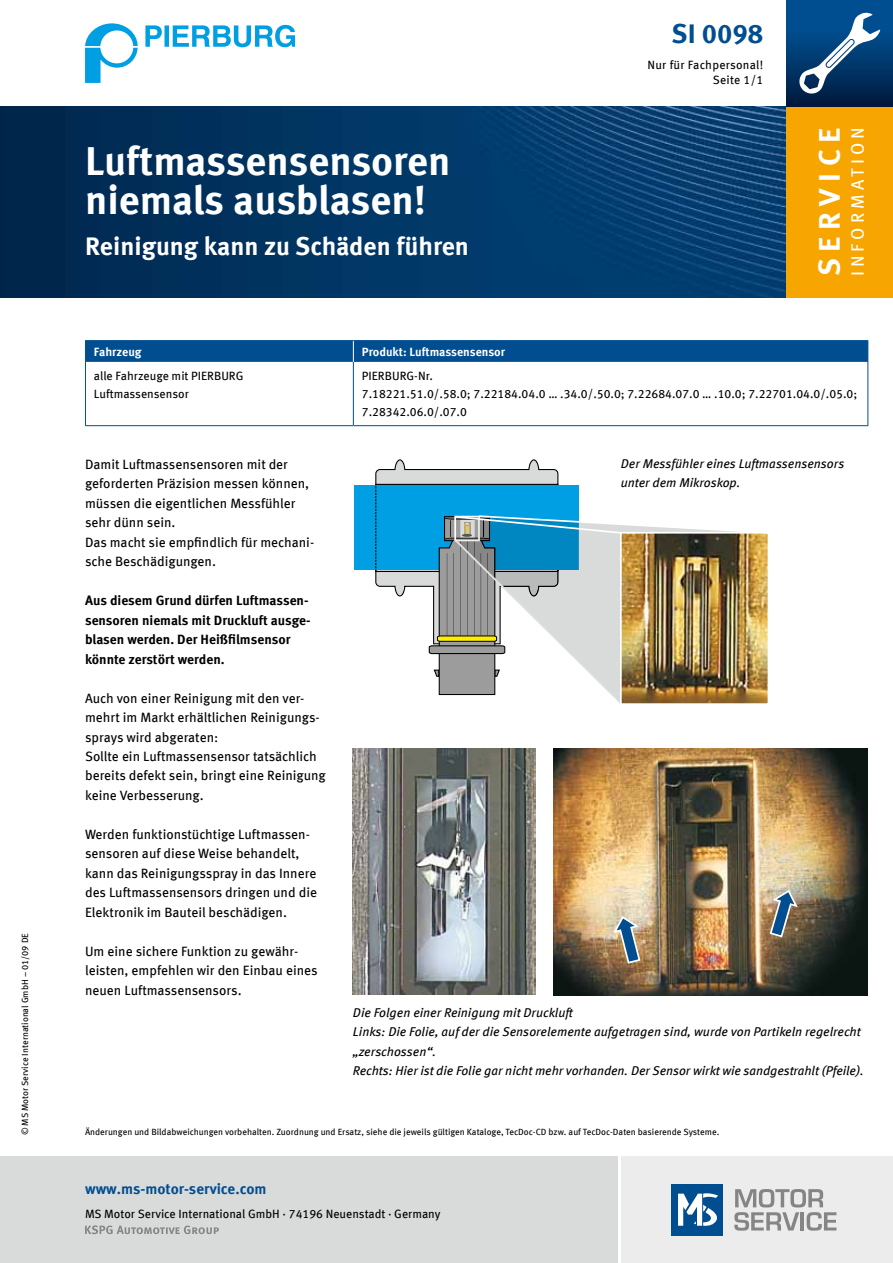
<style>
.page{position:relative;width:893px;height:1263px;background:#fff}
.page>*{position:absolute;margin:0;border:0;box-sizing:border-box;transform-origin:0 0}
.t1{font:700 40.5px/39px "Meta OFC";color:#fff}
.t2{font:700 30px "Meta OFC";letter-spacing:.225em;color:#fff}
.t3{font:700 27px "Meta OFC";color:#004e90}
.t4{font:700 25.5px "Meta OFC";color:#fff}
.t5{font:18px "Meta OFC";letter-spacing:.225em;color:#fff}
.t6{font:700 15px "Meta OFC";color:#004e90}
.t7{font:13.5px/19.5px "Meta OFC";color:#000}
.t8{font:700 13.5px/19.5px "Meta OFC";color:#000}
.t9{font:italic 12.75px/19.5px "Meta OFC";letter-spacing:-.005em;color:#000}
.t10{font:12px/18px "Meta OFC";color:#000}
.t11{font:700 12px "Meta OFC";color:#fff}
.t12{font:12px/15px "Meta OFC";letter-spacing:.02em;color:#000;text-align:right}
.t13{font:9px "Meta OFC";color:#000}
</style>
<div class="page">
<img style="left:0;top:106px;width:787px;height:192px">
<div style="left:787px;top:106px;width:106px;height:192px;background:#f7a500"></div>
<svg style="left:787px;top:0;width:106px;height:106px;background:#00386e"></svg>
<svg style="left:798px;top:12px;width:82px;height:83px"></svg>
<svg style="left:85px;top:23px;width:53px;height:60px"></svg>
<svg style="left:145px;top:25px;width:150px;height:22px"></svg>
<div style="left:621px;top:1157px;width:272px;height:106px;background:#ececec"></div>
<div style="left:0;top:1157px;width:617px;height:106px;background:#d9dada"></div>
<svg style="left:85px;top:1225px;width:134px;height:9px"></svg>
<div style="left:672px;top:1184px;width:51px;height:51px;background:#004e90"></div>
<svg style="left:678px;top:1193px;width:40px;height:33px"></svg>
<svg style="left:734px;top:1189px;width:102px;height:42px"></svg>
<img style="left:554px;top:748px;width:313px;height:247px">
<div style="left:354px;top:486px;width:225px;height:84px;background:#009ee3"></div>
<svg style="left:769px;top:889px;width:29px;height:49px"></svg>
<svg style="left:611px;top:915px;width:30px;height:50px"></svg>
<img style="left:353px;top:748px;width:183px;height:246px">
<img style="left:375px;top:459px;width:393px;height:245px">
<hr style="left:85px;top:340px;width:268px;height:1px;background:#004e90">
<hr style="left:353px;top:340px;width:515px;height:1px;background:#004e90">
<hr style="left:85px;top:362px;width:1px;height:63px;background:#004e90">
<hr style="left:353px;top:362px;width:1px;height:63px;background:#004e90">
<hr style="left:867px;top:362px;width:1px;height:63px;background:#004e90">
<hr style="left:85px;top:425px;width:268px;height:1px;background:#004e90">
<hr style="left:353px;top:425px;width:515px;height:1px;background:#004e90">
<div style="left:85px;top:341px;width:783px;height:21px;background:#004e90"></div>
<p class="t13" style="left:19px;top:1135px;width:204px;rotate:-90deg">© MS Motor Service International GmbH – 01/09 DE</p>
<h3 class="t3" style="left:672px;top:16px;width:93px">SI 0098</h3>
<h1 class="t1" style="left:85px;top:142px;width:367px">Luftmassensensoren niemals ausblasen!</h1>
<h3 class="t4" style="left:85px;top:230px;width:385px">Reinigung kann zu Schäden führen</h3>
<p class="t12" style="left:647px;top:57px;width:117px">Nur für Fachpersonal!<br>Seite 1/1</p>
<h2 class="t2" style="left:810px;top:276px;width:150px;rotate:-90deg">SERVICE</h2>
<h3 class="t5" style="left:846px;top:276px;width:150px;rotate:-90deg">INFORMATION</h3>
<p class="t11" style="left:94px;top:344px;width:49px">Fahrzeug</p>
<p class="t11" style="left:362px;top:344px;width:145px">Produkt: Luftmassensensor</p>
<p class="t10" style="left:94px;top:367px;width:151px">alle Fahrzeuge mit PIERBURG<br>Luftmassensensor</p>
<p class="t10" style="left:362px;top:367px;width:497px">PIERBURG-Nr.<br>7.18221.51.0/.58.0; 7.22184.04.0 … .34.0/.50.0; 7.22684.07.0 … .10.0; 7.22701.04.0/.05.0;<br>7.28342.06.0/.07.0</p>
<p class="t7" style="left:85px;top:454px;width:231px">Damit Luftmassensensoren mit der geforderten Präzision messen können, müssen die eigentlichen Messfühler sehr dünn sein.<br>Das macht sie empfindlich für mechani&shy;sche Beschädigungen.</p>
<p class="t8" style="left:85px;top:591px;width:227px">Aus diesem Grund dürfen Luftmassen&shy;sensoren niemals mit Druckluft ausge&shy;blasen werden. Der Heißfilmsensor könnte zerstört werden.</p>
<p class="t7" style="left:85px;top:688px;width:242px">Auch von einer Reinigung mit den ver&shy;mehrt im Markt erhältlichen Reinigungs&shy;sprays wird abgeraten:<br>Sollte ein Luftmassensensor tatsäch lich bereits defekt sein, bringt eine Reinigung keine Verbesser ung.</p>
<p class="t7" style="left:85px;top:825px;width:234px">Werden funktionstüchtige Luftmassen&shy;sensoren auf diese Weise behandelt, kann das Reinigungsspray in das Innere des Luft massensensors dringen und die Elektronik im Bauteil beschädigen.</p>
<p class="t7" style="left:85px;top:941px;width:234px">Um eine sichere Funktion zu gewähr&shy;leisten, empfehlen wir den Einbau eines neuen Luftmassensensors.</p>
<p class="t9" style="left:621px;top:454px;width:225px">Der Messfühler eines Luftmassensensors unter dem Mikroskop.</p>
<p class="t9" style="left:353px;top:1003px;width:512px">Die Folgen einer Reinigung mit Druckluft<br>Links: Die Folie, auf der die Sensorelemente aufgetragen sind, wurde von Partikeln regelrecht „zerschossen“.<br>Rechts: Hier ist die Folie gar nicht mehr vorhanden. Der Sensor wirkt wie sand gestrahlt (Pfeile).</p>
<p class="t13" style="left:85px;top:1126px;width:636px">Änderungen und Bildabweichungen vorbehalten. Zuordnung und Ersatz, siehe die jeweils gültigen Kataloge, TecDoc-CD bzw. auf TecDoc-Daten basierende Systeme.</p>
<p class="t6" style="left:85px;top:1179px;width:183px">www.ms-motor-service.com</p>
<p class="t10" style="left:85px;top:1204px;width:357px">MS Motor Service International GmbH · 74196 Neuenstadt · Germany</p>
</div>
